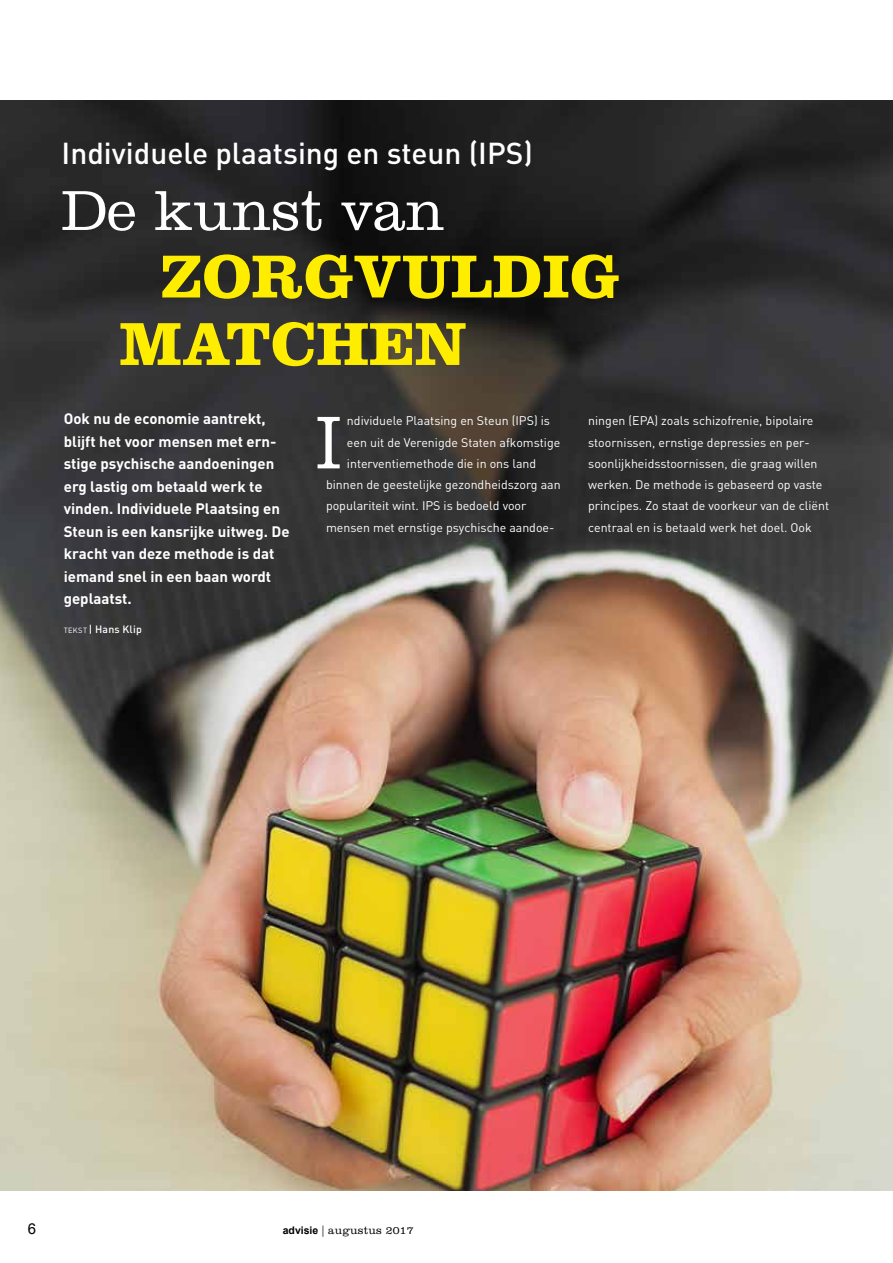
<style>
.page{position:relative;width:893px;height:1263px;background:#fff}
.page>*{position:absolute;margin:0;border:0;box-sizing:border-box;transform-origin:0 0}
.t1{font:300 77.55px "Clarendon LT Std";color:#fff;scale:.84 1}
.t2{font:700 63px/67.5px "Clarendon LT Std";color:#ffed00}
.t3{font:300 58.5px "Clarendon LT Std";color:#fff}
.t4{font:500 29.85px "DIN";color:#fff}
.t5{font:700 15px/22.5px "DIN";color:#fff}
.t6{font:15px "Arial";color:#000}
.t7{font:12.3px/21.3px "DIN";color:#fff}
.t8{font:300 11.25px "Clarendon LT Std";letter-spacing:.02em;color:#000}
.t9{font:500 10.5px "DIN";letter-spacing:.02em;color:#fff}
.t10{font:7.5px "DIN";color:#fff}
.s1{font-family:"Arial";font-weight:700;font-size:10.5px}
</style>
<div class="page">
<img style="left:0;top:101px;width:893px;height:1090px">
<h3 class="t4" style="left:62px;top:134px;width:473px">Individuele plaatsing en steun (IPS)</h3>
<h3 class="t3" style="left:62px;top:177px;width:384px">De kunst van</h3>
<h2 class="t2" style="left:160px;top:242px;width:142px">ZORGVU</h2>
<h2 class="t2" style="left:119px;top:242px;width:417px;text-indent:332px">LDIG<br>MATCHEN</h2>
<p class="t5" style="left:64px;top:407px;width:227px">Ook nu de economie aantrekt, blijft het voor mensen met ern&shy;stige psychische aandoeningen erg lastig om betaald werk te vinden. Individuele Plaatsing en<br>Steun is een kansrijke uitweg. De kracht van deze methode is dat iemand snel in een baan wordt geplaatst.</p>
<p class="t10" style="left:64px;top:625px;width:10px">Tekst</p>
<p class="t9" style="left:89px;top:622px;width:54px">| Hans Klip</p>
<p class="t7" style="left:347px;top:410px;width:205px">ndividuele Plaatsing en Steun (IPS) is</p>
<p class="t7" style="left:347px;top:431px;width:215px">een uit de Verenigde Staten afkomstige</p>
<p class="t7" style="left:347px;top:452px;width:191px">interventiemethode die in ons land</p>
<p class="t7" style="left:326px;top:474px;width:236px">binnen de geestelijke gezondheidszorg aan</p>
<p class="t7" style="left:326px;top:495px;width:202px">populariteit wint. IPS is bedoeld voor</p>
<p class="t7" style="left:326px;top:516px;width:230px">mensen met ernstige psychische aandoe-</p>
<h1 class="t1" style="left:316px;top:398px;width:32px">I</h1>
<p class="t7" style="left:588px;top:410px;width:242px">ningen (EPA) zoals schizofrenie, bipolaire stoornissen, ernstige depressies en per&shy;soonlijkheidsstoornissen, die graag willen werken. De methode is gebaseerd op vaste principes. Zo staat de voorkeur van de cliënt centraal en is betaald werk het doel. Ook</p>
<p class="t6" style="left:28px;top:1219px;width:10px">6</p>
<p class="t8" style="left:283px;top:1223px;width:133px"><span class="s1">advisie</span> | augustus 2017</p>
</div>
